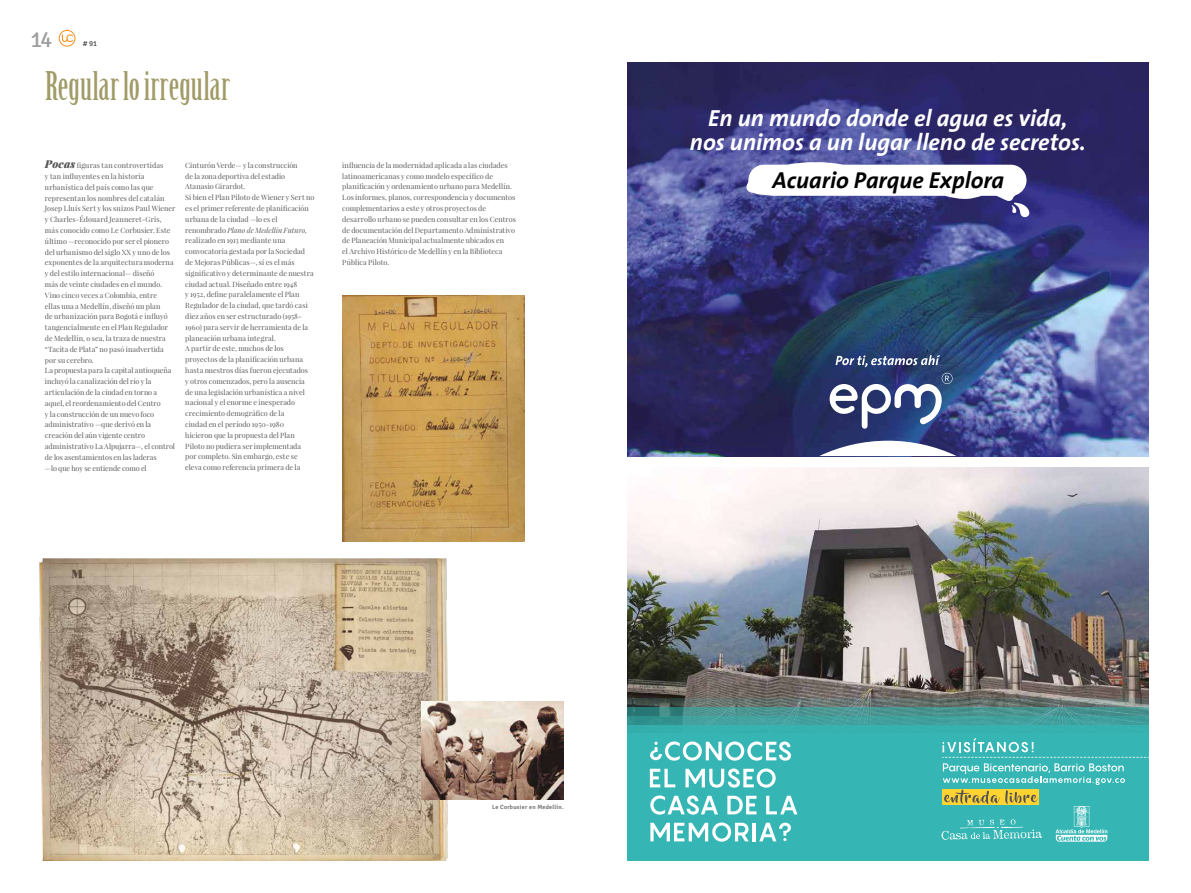
<style>
.page{position:relative;width:1191px;height:893px;background:#fff}
.page>*{position:absolute;margin:0;border:0;box-sizing:border-box;transform-origin:0 0}
.t1{font:38.55px "Birch Std";color:#a09b67}
.t2{font:italic 700 23.48px/23.6px "The Sans";color:#fff;text-align:center}
.t3{font:italic 700 23.25px "The Sans";color:#000}
.t4{font:22.5px "Signika";color:#9d9d9c}
.t5{font:9px/10.8px "Playfair Display";color:#575756}
.t6{font:7.5px "Signika";color:#3c3c3b}
.t7{font:600 6px "Signika";letter-spacing:.04em;color:#706f6f}
.s1{font-weight:900;font-style:italic;font-size:13.5px}
.s2{font-style:italic}
</style>
<div class="page">
<svg style="left:59px;top:30px;width:16px;height:17px"></svg>
<img style="left:342px;top:295px;width:182px;height:247px">
<img style="left:39px;top:558px;width:409px;height:303px">
<img style="left:421px;top:702px;width:142px;height:98px">
<img style="left:627px;top:63px;width:521px;height:393px">
<svg style="left:829px;top:373px;width:123px;height:56px"></svg>
<svg style="left:835px;top:355px;width:105px;height:12px"></svg>
<svg style="left:819px;top:441px;width:137px;height:15px"></svg>
<svg style="left:746px;top:161px;width:283px;height:56px"></svg>
<img style="left:627px;top:468px;width:521px;height:231px">
<div style="left:627px;top:725px;width:521px;height:8px;background:#35b6b4"></div>
<svg style="left:627px;top:716px;width:521px;height:9px;background:#409f9c"></svg>
<svg style="left:627px;top:707px;width:521px;height:9px;background:#48928f"></svg>
<svg style="left:627px;top:699px;width:521px;height:8px;background:#66716d"></svg>
<div style="left:627px;top:733px;width:521px;height:128px;background:#35b6b4"></div>
<svg style="left:650px;top:769px;width:25px;height:18px"></svg>
<svg style="left:685px;top:768px;width:90px;height:20px"></svg>
<svg style="left:650px;top:795px;width:68px;height:20px"></svg>
<svg style="left:727px;top:796px;width:29px;height:18px"></svg>
<svg style="left:766px;top:796px;width:31px;height:18px"></svg>
<svg style="left:650px;top:822px;width:98px;height:20px"></svg>
<hr style="left:752px;top:823px;width:4px;height:18px;background:#fff">
<svg style="left:650px;top:741px;width:141px;height:20px"></svg>
<svg style="left:759px;top:823px;width:32px;height:18px"></svg>
<svg style="left:941px;top:738px;width:207px;height:104px"></svg>
<h3 class="t4" style="left:30px;top:26px;width:24px">14</h3>
<p class="t6" style="left:83px;top:39px;width:16px"># 91</p>
<h1 class="t1" style="left:45px;top:64px;width:186px">Regular lo irregular</h1>
<p class="t5" style="left:45px;top:160px;width:132px"><span class="s1">Pocas</span> figuras tan controvertidas<br>y tan influyentes en la historia urbanística del país como las que representan los nombres del catalán Josep Lluís Sert y los suizos Paul Wiener y Charles-Édouard Jeanneret-Gris, más conocido como Le Corbusier. Este último —reconocido por ser el pionero del urbanismo del siglo XX y uno de los exponentes de la arquitectura moderna y del estilo internacional— diseñó<br>más de veinte ciudades en el mundo.<br>Vino cinco veces a Colombia, entre<br>ellas una a Medellín, diseñó un plan<br>de urbanización para Bogotá e influyó tangencialmente en el Plan Regulador de Medellín, o sea, la traza de nuestra “Tacita de Plata” no pasó inadvertida por su cerebro.<br>La propuesta para la capital antioqueña incluyó la canalización del río y la articulación de la ciudad en torno a aquel, el reordenamiento del Centro<br>y la construcción de un nuevo foco administrativo —que derivó en la creación del aún vigente centro administrativo La Alpujarra—, el control de los asentamientos en las laderas<br>—lo que hoy se entiende como el</p>
<p class="t5" style="left:185px;top:160px;width:130px">Cinturón Verde— y la construcción<br>de la zona deportiva del estadio Atanasio Girardot.<br>Si bien el Plan Piloto de Wiener y Sert no es el primer referente de planificación urbana de la ciudad —lo es el renombrado <span class="s2">Plano de Medellín Futuro</span>, realizado en 1913 mediante una convocatoria gestada por la Sociedad de Mejoras Públicas—, sí es el más significativo y determinante de nuestra ciudad actual. Diseñado entre 1948<br>y 1952, define paralelamente el Plan Regulador de la ciudad, que tardó casi diez años en ser estructurado (1958- 1960) para servir de herramienta de la planeación urbana integral.<br>A partir de este, muchos de los proyectos de la planificación urbana hasta nuestros días fueron ejecutados<br>y otros comenzados, pero la ausencia de una legislación urbanística a nivel nacional y el enorme e inesperado crecimiento demográfico de la<br>ciudad en el período 1950-1980<br>hicieron que la propuesta del Plan Piloto no pudiera ser implementada por completo. Sin embargo, este se eleva como referencia primera de la</p>
<p class="t5" style="left:342px;top:160px;width:175px">influencia de la modernidad aplicada a las ciudades latinoamericanas y como modelo específico de planificación y ordenamiento urbano para Medellín.<br>Los informes, planos, correspondencia y documentos complementarios a este y otros proyectos de desarrollo urbano se pueden consultar en los Centros de documentación del Departamento Administrativo de Planeación Municipal actualmente ubicados en<br>el Archivo Histórico de Medellín y en la Biblioteca Pública Piloto.</p>
<h2 class="t2" style="left:690px;top:106px;width:397px">En un mundo donde el agua es vida, nos unimos a un lugar lleno de secretos.</h2>
<h3 class="t3" style="left:772px;top:161px;width:233px">Acuario Parque Explora</h3>
<p class="t7" style="left:492px;top:804px;width:73px">Le Corbusier en Medellín.</p>
</div>
